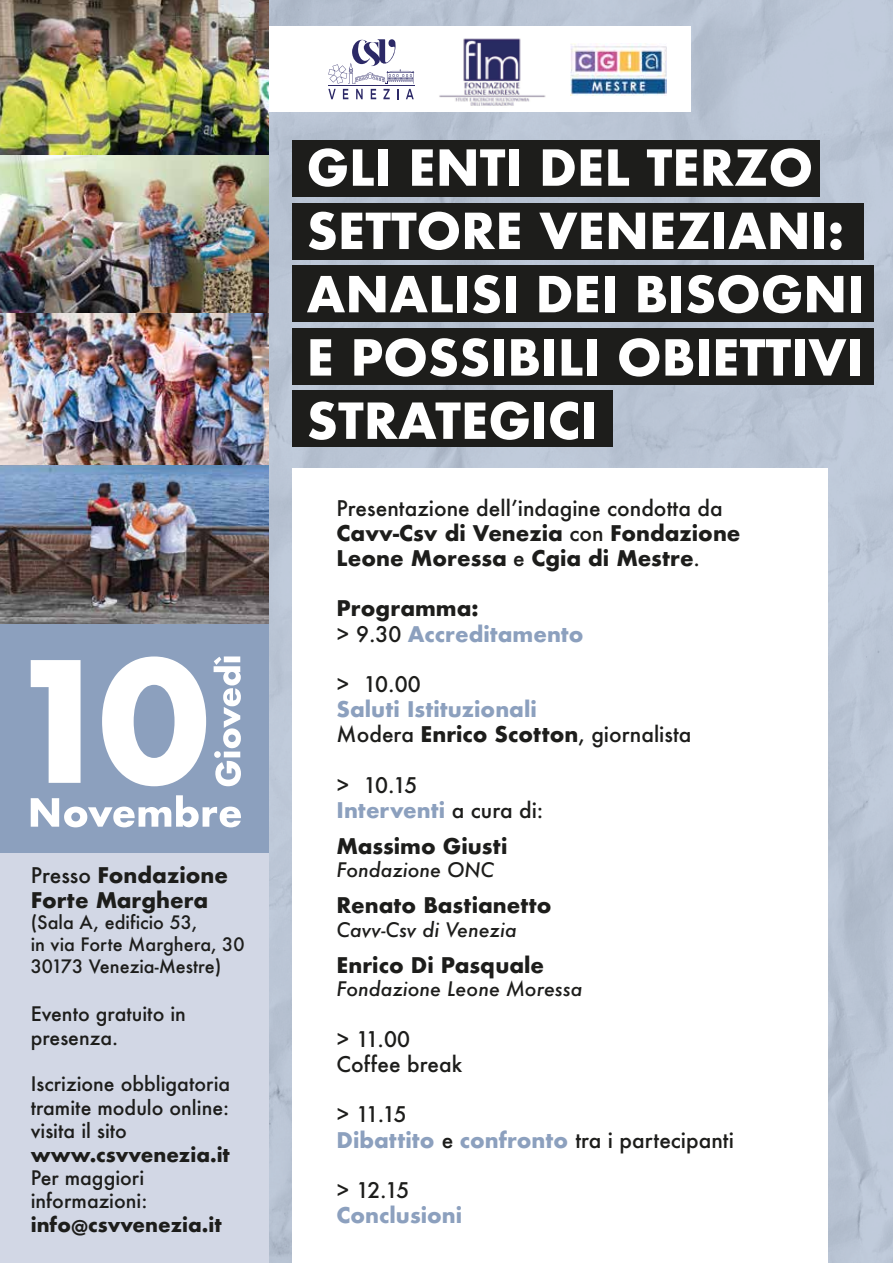
<style>
.page{position:relative;width:893px;height:1263px;background:#bac5d5}
.page>*{position:absolute;margin:0;border:0;box-sizing:border-box;transform-origin:0 0}
.t1{font:700 21px/25.2px "Futura";color:#1d1d1b}
.t2{font:500 21px/25.2px "Futura";color:#1d1d1b}
.t3{font:700 21px/25.2px "Futura";color:#8ca0be}
.t4{font:500 19.5px/23.4px "Futura";color:#1d1d1b}
.t5{font:italic 500 19.5px "Futura";color:#1d1d1b}
.t6{font:700 19.5px "Futura";color:#1d1d1b}
.t7{font:500 18px/21.6px "Futura";color:#1d1d1b}
.s1{font-weight:500}
.s2{color:#1d1d1b}
.s3{font-weight:500;color:#1d1d1b}
.s4{font-weight:700;color:#8ca0be}
</style>
<div class="page">
<div style="left:0;top:0;width:268px;height:1263px;background:#8ca0be"></div>
<div style="left:0;top:853px;width:268px;height:410px;background:#d2d7e5"></div>
<div style="left:292px;top:468px;width:535px;height:795px;background:#fff"></div>
<div style="left:83px;top:26px;width:607px;height:86px;background:#fff"></div>
<img style="left:570px;top:43px;width:96px;height:52px">
<img style="left:439px;top:38px;width:107px;height:68px">
<svg style="left:328px;top:39px;width:87px;height:60px"></svg>
<img style="left:0;top:0;width:268px;height:155px">
<img style="left:0;top:313px;width:268px;height:152px">
<img style="left:0;top:465px;width:268px;height:158px">
<img style="left:0;top:155px;width:268px;height:158px">
<svg style="left:214px;top:656px;width:27px;height:130px"></svg>
<svg style="left:31px;top:660px;width:50px;height:123px"></svg>
<svg style="left:102px;top:656px;width:104px;height:130px"></svg>
<svg style="left:31px;top:795px;width:210px;height:32px"></svg>
<div style="left:292px;top:140px;width:528px;height:56px;background:#1d1d1b"></div>
<div style="left:292px;top:265px;width:581px;height:57px;background:#1d1d1b"></div>
<div style="left:292px;top:390px;width:321px;height:57px;background:#1d1d1b"></div>
<div style="left:292px;top:203px;width:572px;height:56px;background:#1d1d1b"></div>
<div style="left:292px;top:328px;width:581px;height:57px;background:#1d1d1b"></div>
<svg style="left:309px;top:148px;width:38px;height:39px"></svg>
<svg style="left:353px;top:149px;width:21px;height:37px"></svg>
<div style="left:379px;top:149px;width:9px;height:37px;background:#fff"></div>
<svg style="left:412px;top:149px;width:21px;height:37px"></svg>
<svg style="left:440px;top:149px;width:65px;height:37px"></svg>
<div style="left:509px;top:149px;width:10px;height:37px;background:#fff"></div>
<svg style="left:543px;top:149px;width:32px;height:37px"></svg>
<svg style="left:581px;top:149px;width:20px;height:37px"></svg>
<svg style="left:608px;top:149px;width:21px;height:37px"></svg>
<svg style="left:647px;top:149px;width:50px;height:37px"></svg>
<svg style="left:704px;top:148px;width:107px;height:39px"></svg>
<svg style="left:307px;top:276px;width:146px;height:36px"></svg>
<div style="left:458px;top:276px;width:9px;height:36px;background:#fff"></div>
<svg style="left:473px;top:275px;width:27px;height:38px"></svg>
<div style="left:506px;top:276px;width:9px;height:36px;background:#fff"></div>
<svg style="left:539px;top:276px;width:32px;height:36px"></svg>
<svg style="left:577px;top:276px;width:21px;height:36px"></svg>
<div style="left:605px;top:276px;width:9px;height:36px;background:#fff"></div>
<svg style="left:638px;top:276px;width:28px;height:36px"></svg>
<div style="left:672px;top:276px;width:9px;height:36px;background:#fff"></div>
<svg style="left:687px;top:275px;width:114px;height:38px"></svg>
<svg style="left:807px;top:276px;width:36px;height:36px"></svg>
<div style="left:851px;top:276px;width:9px;height:36px;background:#fff"></div>
<svg style="left:310px;top:339px;width:21px;height:37px"></svg>
<svg style="left:354px;top:338px;width:134px;height:39px"></svg>
<div style="left:494px;top:339px;width:9px;height:37px;background:#fff"></div>
<svg style="left:511px;top:339px;width:28px;height:37px"></svg>
<div style="left:545px;top:339px;width:9px;height:37px;background:#fff"></div>
<svg style="left:562px;top:339px;width:20px;height:37px"></svg>
<div style="left:587px;top:339px;width:10px;height:37px;background:#fff"></div>
<svg style="left:619px;top:338px;width:40px;height:39px"></svg>
<svg style="left:665px;top:339px;width:28px;height:37px"></svg>
<div style="left:699px;top:339px;width:9px;height:37px;background:#fff"></div>
<svg style="left:716px;top:339px;width:75px;height:37px"></svg>
<div style="left:795px;top:339px;width:9px;height:37px;background:#fff"></div>
<svg style="left:808px;top:339px;width:38px;height:37px"></svg>
<div style="left:850px;top:339px;width:10px;height:37px;background:#fff"></div>
<svg style="left:309px;top:401px;width:176px;height:39px"></svg>
<svg style="left:491px;top:401px;width:38px;height:39px"></svg>
<div style="left:535px;top:402px;width:9px;height:37px;background:#fff"></div>
<svg style="left:550px;top:401px;width:28px;height:39px"></svg>
<div style="left:584px;top:402px;width:9px;height:37px;background:#fff"></div>
<svg style="left:309px;top:212px;width:27px;height:38px"></svg>
<svg style="left:342px;top:212px;width:117px;height:38px"></svg>
<svg style="left:465px;top:213px;width:55px;height:36px"></svg>
<svg style="left:539px;top:213px;width:63px;height:36px"></svg>
<svg style="left:609px;top:213px;width:36px;height:36px"></svg>
<svg style="left:653px;top:213px;width:57px;height:36px"></svg>
<div style="left:715px;top:213px;width:9px;height:36px;background:#fff"></div>
<svg style="left:728px;top:213px;width:79px;height:36px"></svg>
<div style="left:814px;top:213px;width:10px;height:36px;background:#fff"></div>
<svg style="left:830px;top:222px;width:12px;height:28px"></svg>
<p class="t1" style="left:31px;top:862px;width:199px"><span class="s1">Presso</span> Fondazione<br>Forte Marghera</p>
<p class="t7" style="left:31px;top:912px;width:215px">(Sala A, edificio 53,<br>in via Forte Marghera, 30<br>30173 Venezia-Mestre)</p>
<p class="t4" style="left:31px;top:1002px;width:157px">Evento gratuito in presenza.</p>
<p class="t4" style="left:31px;top:1072px;width:201px;text-align:justify">Iscrizione obbligatoria tramite modulo online: visita il sito</p>
<p class="t6" style="left:31px;top:1140px;width:201px">www.csvvenezia.it</p>
<p class="t4" style="left:31px;top:1166px;width:118px">Per maggiori informazioni:</p>
<p class="t6" style="left:31px;top:1210px;width:193px">info@csvvenezia.it</p>
<p class="t1" style="left:337px;top:495px;width:405px"><span class="s1">Presentazione dellʼindagine condotta da<br></span>Cavv-Csv di Venezia <span class="s1">con</span> Fondazione<br>Leone Moressa <span class="s1">e</span> Cgia di Mestre<span class="s1">.</span></p>
<p class="t3" style="left:337px;top:596px;width:249px"><span class="s2">Programma:<br></span><span class="s3">&gt; 9.30</span> Accreditamento</p>
<p class="t2" style="left:337px;top:671px;width:86px">&gt; 10.00</p>
<p class="t3" style="left:337px;top:697px;width:356px">Saluti Istituzionali<br><span class="s3">Modera</span> <span class="s2">Enrico Scotton</span><span class="s3">, giornalista</span></p>
<p class="t2" style="left:337px;top:772px;width:208px">&gt; 10.15<br><span class="s4">Interventi</span> a cura di:</p>
<p class="t1" style="left:337px;top:833px;width:172px">Massimo Giusti</p>
<p class="t5" style="left:337px;top:857px;width:159px">Fondazione ONC</p>
<p class="t1" style="left:337px;top:893px;width:217px">Renato Bastianetto</p>
<p class="t5" style="left:337px;top:916px;width:182px">Cavv-Csv di Venezia</p>
<p class="t1" style="left:337px;top:952px;width:209px">Enrico Di Pasquale</p>
<p class="t5" style="left:337px;top:976px;width:247px">Fondazione Leone Moressa</p>
<p class="t2" style="left:337px;top:1026px;width:127px">&gt; 11.00<br>Coffee break</p>
<p class="t2" style="left:337px;top:1102px;width:399px">&gt; 11.15<br><span class="s4">Dibattito</span> e <span class="s4">confronto</span> tra i partecipanti</p>
<p class="t2" style="left:337px;top:1177px;width:74px">&gt; 12.15</p>
<p class="t3" style="left:337px;top:1202px;width:127px">Conclusioni</p>
</div>
